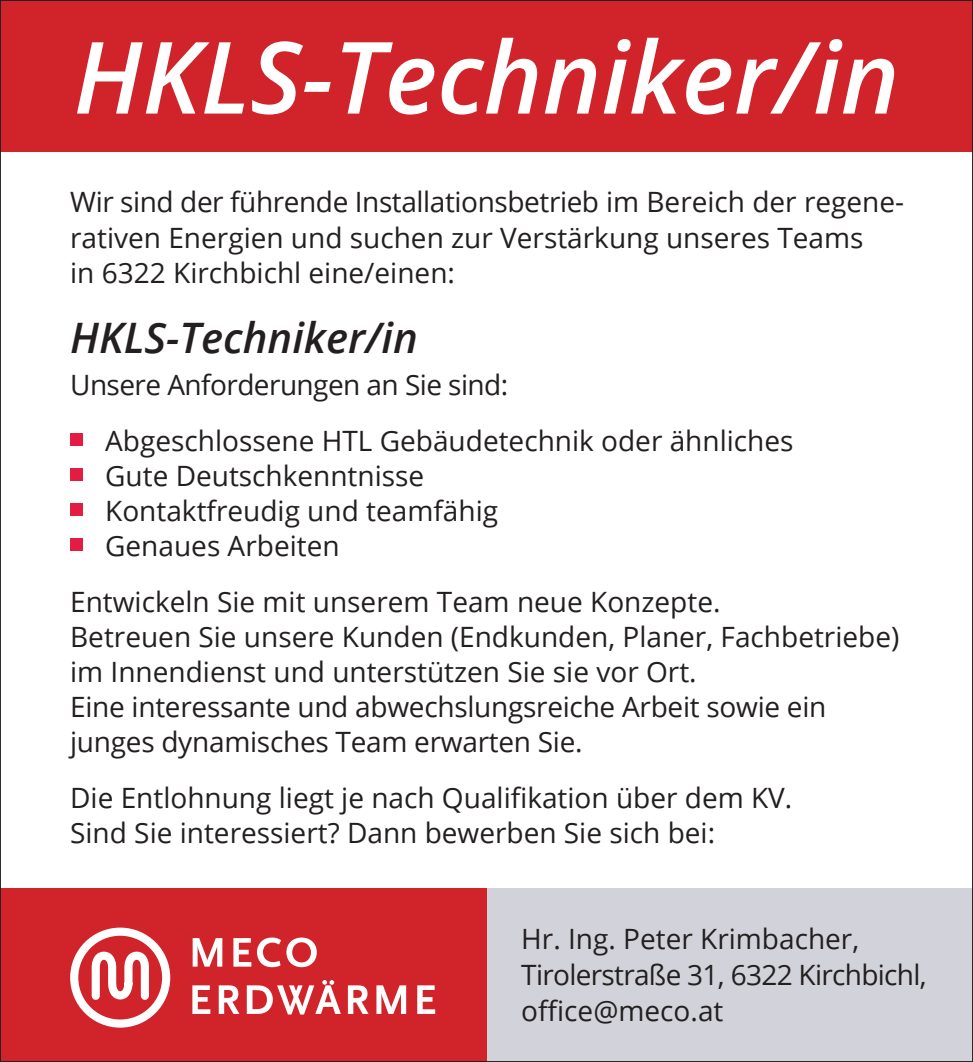
<style>
.page{position:relative;width:973px;height:1062px;background:#fff}
.page>*{position:absolute;margin:0;border:0;box-sizing:border-box;transform-origin:0 0}
.t1{font:italic 600 99.75px "Open Sans";color:#fff}
.t2{font:italic 600 42px "Open Sans";color:#231f20}
.t3{font:28px/35px "Open Sans";color:#231f20}
.t4{font:28px/36.1px "Open Sans";letter-spacing:-.025em;color:#231f20}
</style>
<div class="page">
<div style="left:450px;top:888px;width:522px;height:174px;background:#d2d3da"></div>
<div style="left:0;top:0;width:972px;height:151px;background:#d1232a"></div>
<div style="left:0;top:888px;width:486px;height:174px;background:#d1232a"></div>
<div style="left:70px;top:433px;width:13px;height:12px;background:#e21c42"></div>
<div style="left:70px;top:468px;width:13px;height:12px;background:#e21c42"></div>
<div style="left:70px;top:503px;width:13px;height:12px;background:#e21c42"></div>
<div style="left:70px;top:538px;width:13px;height:12px;background:#e21c42"></div>
<div style="left:70px;top:927px;width:100px;height:100px;border:8px solid #fff;border-radius:50%"></div>
<svg style="left:88px;top:947px;width:65px;height:53px"></svg>
<svg style="left:192px;top:985px;width:18px;height:29px"></svg>
<svg style="left:219px;top:985px;width:20px;height:29px"></svg>
<svg style="left:247px;top:980px;width:94px;height:34px"></svg>
<svg style="left:348px;top:985px;width:20px;height:29px"></svg>
<svg style="left:376px;top:985px;width:30px;height:29px"></svg>
<svg style="left:417px;top:985px;width:18px;height:29px"></svg>
<svg style="left:193px;top:938px;width:29px;height:28px"></svg>
<svg style="left:233px;top:938px;width:18px;height:28px"></svg>
<svg style="left:257px;top:937px;width:60px;height:30px"></svg>
<h1 class="t1" style="left:74px;top:9px;width:827px">HKLS-Techniker/in</h1>
<p class="t3" style="left:70px;top:184px;width:835px">Wir sind der führende Installationsbetrieb im Bereich der regene&shy;rativen Energien und suchen zur Verstärkung unseres Teams<br>in 6322 Kirchbichl eine/einen:</p>
<h2 class="t2" style="left:70px;top:308px;width:349px">HKLS-Techniker/in</h2>
<p class="t3" style="left:105px;top:356px;width:689px;line-height:56px;text-indent:-35px">Unsere Anforderungen an Sie sind:<br>Abgeschlossene HTL Gebäudetechnik oder ähnliches</p>
<p class="t3" style="left:105px;top:457px;width:394px">Gute Deutschkenntnisse<br>Kontaktfreudig und teamfähig<br>Genaues Arbeiten</p>
<p class="t3" style="left:70px;top:583px;width:830px">Entwickeln Sie mit unserem Team neue Konzepte.<br>Betreuen Sie unsere Kunden (Endkunden, Planer, Fachbetriebe) im Innendienst und unterstützen Sie sie vor Ort.<br>Eine interessante und abwechslungsreiche Arbeit sowie ein junges dynamisches Team erwarten Sie.</p>
<p class="t3" style="left:70px;top:779px;width:723px">Die Entlohnung liegt je nach Qualifikation über dem KV.<br>Sind Sie interessiert? Dann bewerben Sie sich bei:</p>
<p class="t4" style="left:521px;top:920px;width:407px">Hr. Ing. Peter Krimbacher,<br>Tirolerstraße 31, 6322 Kirchbichl, office@meco.at</p>
</div>
